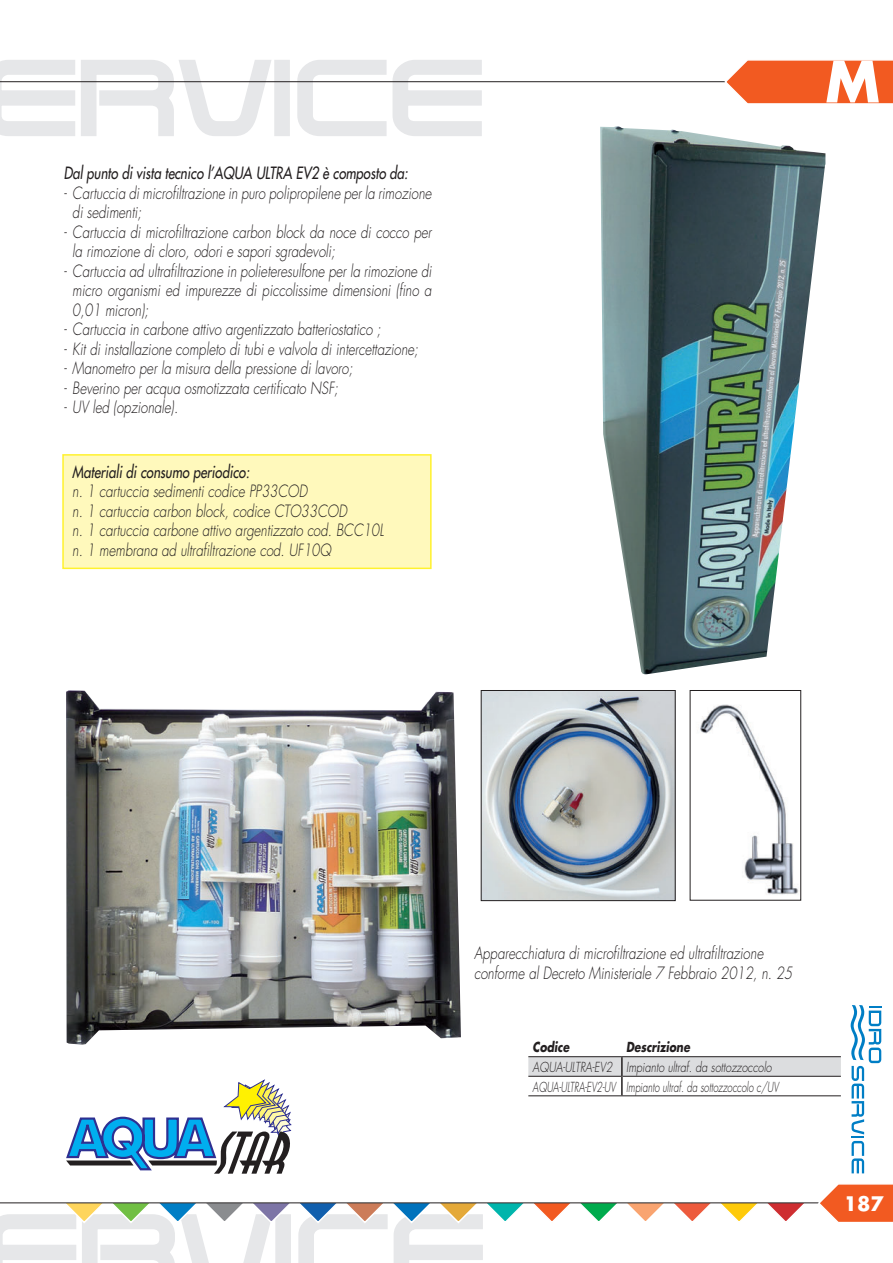
<style>
.page{position:relative;width:893px;height:1263px;background:#fff}
.page>*{position:absolute;margin:0;border:0;box-sizing:border-box;transform-origin:0 0}
.t1{font:700 55.5px "Futura Std";color:#fff}
.t2{font:700 19.5px "Futura Std";color:#fff}
.t3{font:italic 300 16.5px/19.5px "Futura Std";color:#231f20;scale:.8 1}
.t4{font:italic 500 16.5px "Futura Std";color:#231f20;scale:.8 1}
.tabelle{font:italic 300 13.5px "Futura Std";color:#231f20;scale:.7 1}
.tabelle-2{font:italic 300 13.5px "Futura Std";color:#231f20;scale:.8 1}
.t5{font:italic 700 13.5px "Futura Std";color:#231f20;scale:.8 1}
</style>
<div class="page">
<svg style="left:0;top:60px;width:272px;height:76px"></svg>
<div style="left:274px;top:60px;width:16px;height:76px;background:#e6e7e9"></div>
<svg style="left:297px;top:60px;width:186px;height:76px"></svg>
<hr style="left:0;top:81px;width:893px;height:1px;background:#231f20">
<svg style="left:851px;top:1005px;width:30px;height:168px"></svg>
<svg style="left:723px;top:60px;width:170px;height:44px;background:#f36c39"></svg>
<svg style="left:0;top:1203px;width:807px;height:60px"></svg>
<hr style="left:0;top:1202px;width:893px;height:1px;background:#231f20">
<svg style="left:817px;top:1184px;width:76px;height:38px"></svg>
<img style="left:483px;top:692px;width:191px;height:207px">
<div style="left:481px;top:690px;width:195px;height:211px;border:1px solid #231f20"></div>
<img style="left:66px;top:690px;width:395px;height:355px">
<img style="left:700px;top:704px;width:99px;height:191px">
<div style="left:690px;top:690px;width:111px;height:211px;border:1px solid #231f20"></div>
<img style="left:600px;top:126px;width:225px;height:549px">
<svg style="left:528px;top:1056px;width:313px;height:40px"></svg>
<svg style="left:66px;top:1080px;width:225px;height:94px"></svg>
<div style="left:63px;top:455px;width:368px;height:113px;background:#fff9bc"></div>
<div style="left:62px;top:454px;width:370px;height:115px;border:2px solid #fff22e"></div>
<p class="t4" style="left:64px;top:163px;width:432px">Dal punto di vista tecnico l’AQUA ULTRA EV2 è composto da:</p>
<p class="t3" style="left:72px;top:183px;width:451px;text-indent:-9px">- Cartuccia di microfiltrazione in puro polipropilene per la rimozione di sedimenti;</p>
<p class="t3" style="left:72px;top:222px;width:451px;text-indent:-9px">- Cartuccia di microfiltrazione carbon block da noce di cocco per la rimozione di cloro, odori e sapori sgradevoli;</p>
<p class="t3" style="left:72px;top:261px;width:451px;text-align:justify;text-indent:-9px">- Cartuccia ad ultrafiltrazione in polieteresulfone per la rimozione di micro organismi ed impurezze di piccolissime dimensioni (fino a 0,01 micron);</p>
<p class="t3" style="left:64px;top:320px;width:398px">- Cartuccia in carbone attivo argentizzato batteriostatico ;</p>
<p class="t3" style="left:64px;top:339px;width:445px">- Kit di installazione completo di tubi e valvola di intercettazione;</p>
<p class="t3" style="left:64px;top:359px;width:363px">- Manometro per la misura della pressione di lavoro;</p>
<p class="t3" style="left:64px;top:378px;width:345px">- Beverino per acqua osmotizzata certificato NSF;</p>
<p class="t3" style="left:64px;top:398px;width:144px">- UV led (opzionale).</p>
<p class="t4" style="left:72px;top:461px;width:223px">Materiali di consumo periodico:</p>
<p class="t3" style="left:72px;top:482px;width:295px">n. 1 cartuccia sedimenti codice PP33COD</p>
<p class="t3" style="left:72px;top:501px;width:345px">n. 1 cartuccia carbon block, codice CTO33COD</p>
<p class="t3" style="left:72px;top:521px;width:391px">n. 1 cartuccia carbone attivo argentizzato cod. BCC10L</p>
<p class="t3" style="left:72px;top:540px;width:325px">n. 1 membrana ad ultrafiltrazione cod. UF10Q</p>
<h1 class="t1" style="left:825px;top:45px;width:56px">M</h1>
<p class="t3" style="left:474px;top:944px;width:363px">Apparecchiatura di microfiltrazione ed ultrafiltrazione</p>
<p class="t3" style="left:474px;top:963px;width:399px">conforme al Decreto Ministeriale 7 Febbraio 2012, n. 25</p>
<p class="t5" style="left:533px;top:1038px;width:47px">Codice</p>
<p class="t5" style="left:626px;top:1038px;width:81px">Descrizione</p>
<p class="tabelle-2" style="left:533px;top:1059px;width:101px">AQUA-ULTRA-EV2</p>
<p class="tabelle-2" style="left:626px;top:1059px;width:184px">Impianto ultraf. da sottozzoccolo</p>
<p class="tabelle" style="left:533px;top:1078px;width:120px">AQUA-ULTRA-EV2-UV</p>
<p class="tabelle" style="left:626px;top:1078px;width:219px">Impianto ultraf. da sottozzoccolo c/UV</p>
<p class="t2" style="left:844px;top:1191px;width:42px">187</p>
</div>
